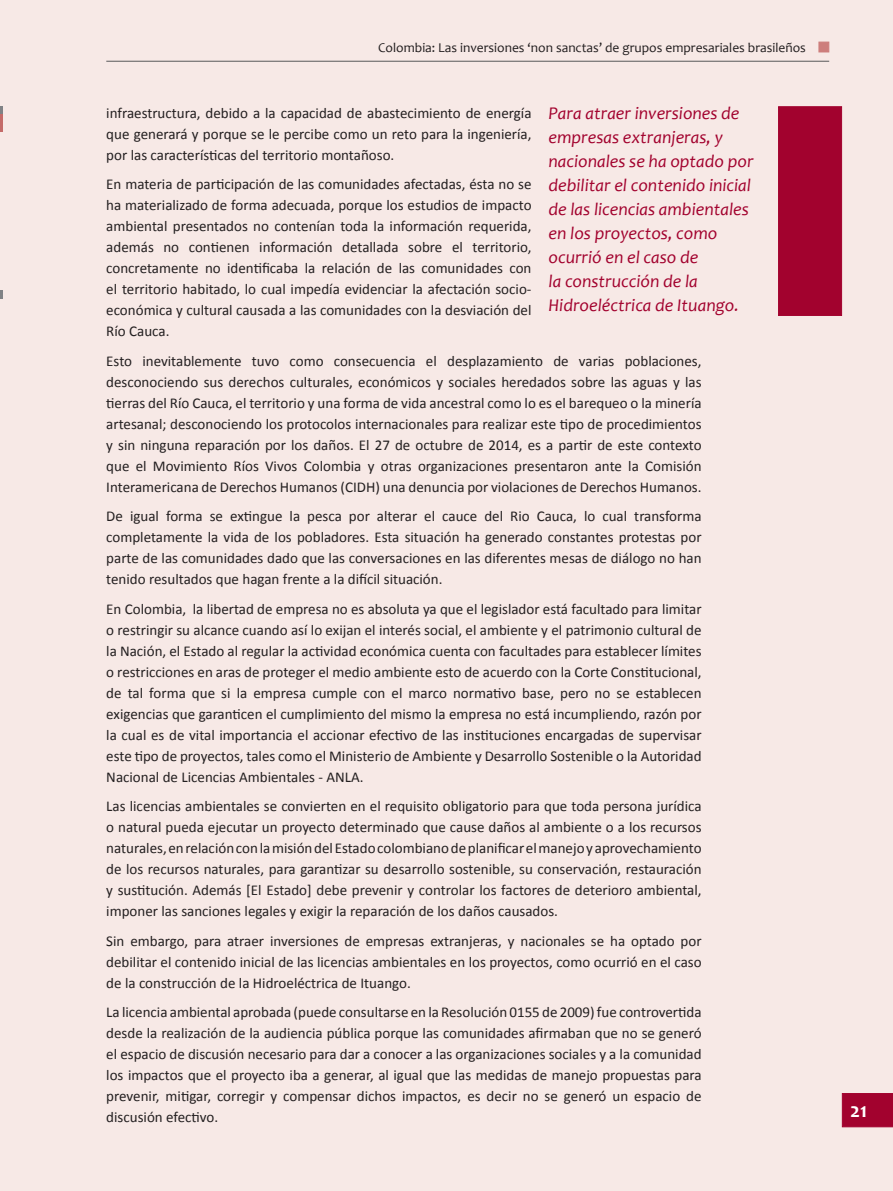
<style>
.page{position:relative;width:893px;height:1191px;background:#f7e9e6}
.page>*{position:absolute;margin:0;border:0;box-sizing:border-box;transform-origin:0 0}
.t1{font:700 21px "Candara";color:#fff}
.Epígrafes{font:italic 18px/24px "Candara";color:#a2022e}
.Texto{font:15px/21px "Calibri";color:#231f20;text-align:justify}
.encabezadito{font:13.5px "Candara";color:#231f20}
</style>
<div class="page">
<div style="left:842px;top:1093px;width:51px;height:34px;background:#a2022e"></div>
<hr style="left:106px;top:61px;width:723px;height:1px;background:#57585a">
<div style="left:819px;top:42px;width:10px;height:10px;background:#cd7e7c"></div>
<svg style="left:0;top:290px;width:2px;height:9px"></svg>
<svg style="left:0;top:106px;width:2px;height:26px"></svg>
<div style="left:778px;top:106px;width:64px;height:210px;background:#a2022e"></div>
<p class="encabezadito" style="left:378px;top:39px;width:429px">Colombia: Las inversiones ‘non sanctas’ de grupos empresariales brasileños</p>
<p class="Epígrafes" style="left:549px;top:101px;width:207px">Para atraer inversiones de empresas extranjeras, y nacionales se ha optado por debilitar el contenido inicial de las licencias ambientales en los proyectos, como ocurrió en el caso de<br>la construcción de la<br>Hidroeléctrica de Ituango.</p>
<p class="Texto" style="left:106px;top:102px;width:427px">infraestructura, debido a la capacidad de abastecimiento de energía que generará y porque se le percibe como un reto para la ingeniería, por las características del territorio montañoso.</p>
<p class="Texto" style="left:106px;top:174px;width:427px">En materia de participación de las comunidades afectadas, ésta no se ha materializado de forma adecuada, porque los estudios de impacto ambiental presentados no contenían toda la información requerida, además no contienen información detallada sobre el territorio, concretamente no identificaba la relación de las comunidades con el territorio habitado, lo cual impedía evidenciar la afectación socio&shy;económica y cultural causada a las comunidades con la desviación del Río Cauca.</p>
<p class="Texto" style="left:106px;top:350px;width:597px">Esto inevitablemente tuvo como consecuencia el desplazamiento de varias poblaciones, desconociendo sus derechos culturales, económicos y sociales heredados sobre las aguas y las tierras del Río Cauca, el territorio y una forma de vida ancestral como lo es el barequeo o la minería artesanal; desconociendo los protocolos internacionales para realizar este tipo de procedimientos y sin ninguna reparación por los daños. El 27 de octubre de 2014, es a partir de este contexto que el Movimiento Ríos Vivos Colombia y otras organizaciones presentaron ante la Comisión Interamericana de Derechos Humanos (CIDH) una denuncia por violaciones de Derechos Humanos.</p>
<p class="Texto" style="left:106px;top:506px;width:597px">De igual forma se extingue la pesca por alterar el cauce del Rio Cauca, lo cual transforma completamente la vida de los pobladores. Esta situación ha generado constantes protestas por parte de las comunidades dado que las conversaciones en las diferentes mesas de diálogo no han tenido resultados que hagan frente a la difícil situación.</p>
<p class="Texto" style="left:106px;top:598px;width:597px">En Colombia, la libertad de empresa no es absoluta ya que el legislador está facultado para limitar o restringir su alcance cuando así lo exijan el interés social, el ambiente y el patrimonio cultural de la Nación, el Estado al regular la actividad económica cuenta con facultades para establecer límites o restricciones en aras de proteger el medio ambiente esto de acuerdo con la Corte Constitucional, de tal forma que si la empresa cumple con el marco normativo base, pero no se establecen exigencias que garanticen el cumplimiento del mismo la empresa no está incumpliendo, razón por la cual es de vital importancia el accionar efectivo de las instituciones encargadas de supervisar este tipo de proyectos, tales como el Ministerio de Ambiente y Desarrollo Sostenible o la Autoridad Nacional de Licencias Ambientales - ANLA.</p>
<p class="Texto" style="left:106px;top:796px;width:597px">Las licencias ambientales se convierten en el requisito obligatorio para que toda persona jurídica o natural pueda ejecutar un proyecto determinado que cause daños al ambiente o a los recursos naturales,enrelaciónconlamisióndelEstadocolombianodeplanificarelmanejoyaprovechamiento de los recursos naturales, para garantizar su desarrollo sostenible, su conservación, restauración y sustitución. Además [El Estado] debe prevenir y controlar los factores de deterioro ambiental, imponer las sanciones legales y exigir la reparación de los daños causados.</p>
<p class="Texto" style="left:106px;top:930px;width:597px">Sin embargo, para atraer inversiones de empresas extranjeras, y nacionales se ha optado por debilitar el contenido inicial de las licencias ambientales en los proyectos, como ocurrió en el caso de la construcción de la Hidroeléctrica de Ituango.</p>
<p class="Texto" style="left:106px;top:1002px;width:597px">La licencia ambiental aprobada (puede consultarse en la Resolución 0155 de 2009)fue controvertida desde la realización de la audiencia pública porque las comunidades afirmaban que no se generó el espacio de discusión necesario para dar a conocer a las organizaciones sociales y a la comunidad los impactos que el proyecto iba a generar, al igual que las medidas de manejo propuestas para prevenir, mitigar, corregir y compensar dichos impactos, es decir no se generó un espacio de discusión efectivo.</p>
<h1 class="t1" style="left:850px;top:1096px;width:19px">21</h1>
</div>
